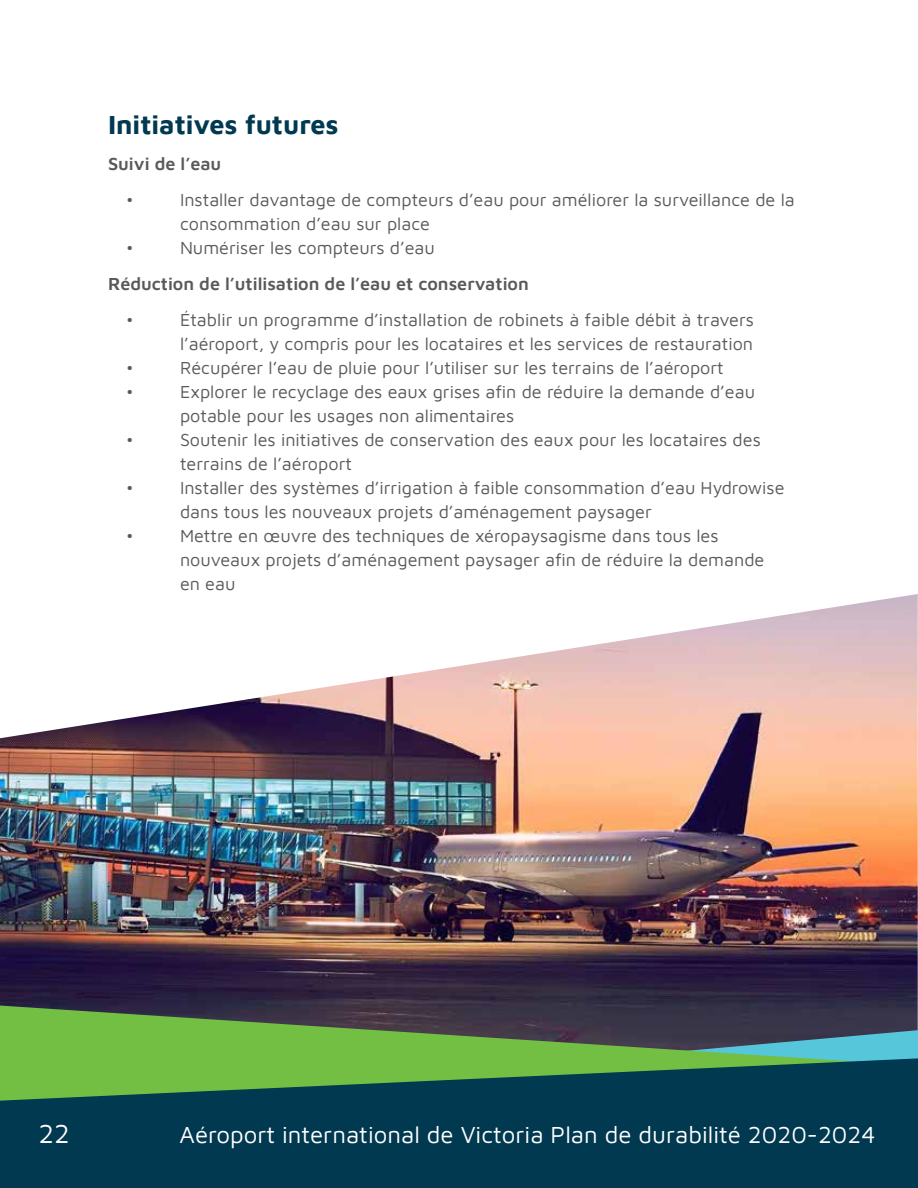
<style>
.page{position:relative;width:918px;height:1188px;background:#fff}
.page>*{position:absolute;margin:0;border:0;box-sizing:border-box;transform-origin:0 0}
.t1{font:700 27px "Maven Pro";color:#003950}
.t2{font:27px "Maven Pro";color:#fff}
.t3{font:24px "Maven Pro";color:#fff}
.t4{font:18px/24px "Maven Pro";color:#58595b}
.t5{font:600 18px "Maven Pro";color:#58595b}
</style>
<div class="page">
<img style="left:0;top:594px;width:918px;height:410px">
<svg style="left:0;top:1004px;width:918px;height:54px;background:#547950"></svg>
<svg style="left:0;top:1058px;width:918px;height:130px;background:#124f4e"></svg>
<h1 class="t1" style="left:108px;top:106px;width:232px">Initiatives futures</h1>
<p class="t5" style="left:108px;top:152px;width:115px">Suivi de l’eau</p>
<p class="t4" style="left:126px;top:187px;width:9px">•</p>
<p class="t4" style="left:180px;top:187px;width:616px">Installer davantage de compteurs d’eau pour améliorer la surveillance de la consommation d’eau sur place</p>
<p class="t4" style="left:126px;top:235px;width:9px">•</p>
<p class="t4" style="left:180px;top:235px;width:257px">Numériser les compteurs d’eau</p>
<p class="t5" style="left:108px;top:272px;width:422px">Réduction de l’utilisation de l’eau et conservation</p>
<p class="t4" style="left:126px;top:307px;width:9px">•</p>
<p class="t4" style="left:180px;top:307px;width:576px">Établir un programme d’installation de robinets à faible débit à travers l’aéroport, y compris pour les locataires et les services de restauration</p>
<p class="t4" style="left:126px;top:355px;width:9px">•</p>
<p class="t4" style="left:180px;top:355px;width:545px">Récupérer l’eau de pluie pour l’utiliser sur les terrains de l’aéroport</p>
<p class="t4" style="left:126px;top:379px;width:9px">•</p>
<p class="t4" style="left:180px;top:379px;width:577px">Explorer le recyclage des eaux grises afin de réduire la demande d’eau potable pour les usages non alimentaires</p>
<p class="t4" style="left:126px;top:427px;width:9px">•</p>
<p class="t4" style="left:180px;top:427px;width:582px">Soutenir les initiatives de conservation des eaux pour les locataires des terrains de l’aéroport</p>
<p class="t4" style="left:126px;top:475px;width:9px">•</p>
<p class="t4" style="left:180px;top:475px;width:606px">Installer des systèmes d’irrigation à faible consommation d’eau Hydrowise dans tous les nouveaux projets d’aménagement paysager</p>
<p class="t4" style="left:126px;top:523px;width:9px">•</p>
<p class="t4" style="left:180px;top:523px;width:586px">Mettre en œuvre des techniques de xéropaysagisme dans tous les nouveaux projets d’aménagement paysager afin de réduire la demande en eau</p>
<h1 class="t2" style="left:39px;top:1116px;width:33px">22</h1>
<h2 class="t3" style="left:180px;top:1119px;width:697px">Aéroport international de Victoria Plan de durabilité 2020-2024</h2>
</div>
